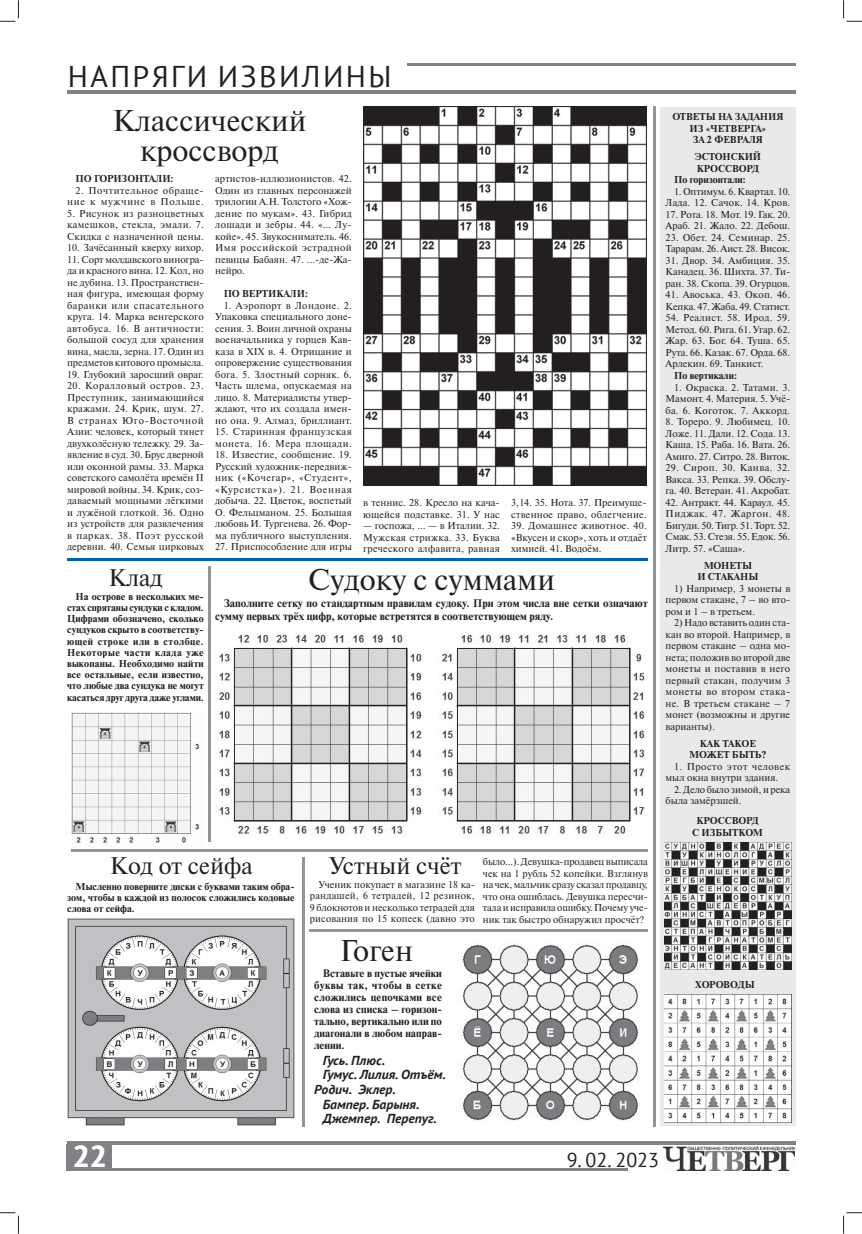
<style>
.page{position:relative;width:862px;height:1234px;background:#fff}
.page>*{position:absolute;margin:0;border:0;box-sizing:border-box;transform-origin:0 0}
.t1{font:30px/30px "Newton C";color:#231f20;text-align:center}
.t2{font:30px "PT Sans";letter-spacing:.08em;color:#231f20}
.t3{font:700 30px "PT Sans";color:#fff}
.t4{font:24px "Newton C";color:#231f20}
.t5{font:20px "PT Sans";color:#231f20}
.t6{font:italic 700 13px "PT Sans";color:#231f20;scale:1.05 1}
.t7{font:700 11px/13px "Newton C";color:#231f20}
.t8{font:700 10.8px/12px "Newton C";color:#231f20;text-align:justify}
.t9{font:10px/11.5px "Newton C";color:#231f20;text-align:justify}
.t10{font:700 10px/11.2px "Newton C";color:#231f20;text-align:center}
.t11{font:10px/11.5px "Newton C";letter-spacing:.02em;color:#231f20}
.t12{font:10px/11.5px "Newton C";letter-spacing:.04em;color:#231f20}
.t13{font:10px/11.5px "Newton C";letter-spacing:.055em;color:#231f20;text-align:right}
</style>
<div class="page">
<hr style="left:407px;top:64px;width:388px;height:2px;background:#808285">
<hr style="left:67px;top:90px;width:728px;height:3px;background:#808285">
<hr style="left:67px;top:1168px;width:561px;height:2px;background:#808285">
<div style="left:67px;top:1144px;width:45px;height:26px;background:#808285"></div>
<hr style="left:67px;top:1141px;width:728px;height:3px;background:#808285">
<img style="left:664px;top:1146px;width:131px;height:24px">
<hr style="left:67px;top:559px;width:581px;height:2px;background:#0066b3">
<hr style="left:310px;top:929px;width:338px;height:2px;background:#939598">
<hr style="left:303px;top:857px;width:2px;height:269px;background:#939598">
<hr style="left:653px;top:106px;width:2px;height:1021px;background:#939598">
<hr style="left:209px;top:566px;width:2px;height:276px;background:#939598">
<hr style="left:72px;top:849px;width:576px;height:2px;background:#939598">
<img style="left:462px;top:944px;width:177px;height:177px">
<img style="left:68px;top:918px;width:227px;height:207px">
<img style="left:71px;top:712px;width:129px;height:131px">
<div style="left:660px;top:107px;width:135px;height:1018px;background:#e9e9ea"></div>
<img style="left:664px;top:994px;width:127px;height:127px">
<img style="left:664px;top:842px;width:127px;height:127px">
<img style="left:363px;top:106px;width:284px;height:379px">
<img style="left:219px;top:634px;width:203px;height:200px">
<img style="left:442px;top:634px;width:203px;height:200px">
<svg style="left:0;top:0;width:19px;height:22px"></svg>
<svg style="left:0;top:1212px;width:19px;height:21px"></svg>
<svg style="left:843px;top:0;width:19px;height:22px"></svg>
<svg style="left:843px;top:1212px;width:19px;height:21px"></svg>
<h1 class="t2" style="left:68px;top:56px;width:325px">НАПРЯГИ ИЗВИЛИНЫ</h1>
<h1 class="t1" style="left:113px;top:108px;width:195px">Классический кроссворд</h1>
<p class="t10" style="left:76px;top:174px;width:99px">ПО ГОРИЗОНТАЛИ:</p>
<p class="t13" style="left:67px;top:185px;width:138px">2. Почтительное обраще&shy;ние к мужчине в Польше.</p>
<p class="t9" style="left:67px;top:208px;width:138px">5. Рисунок из разноцветных камешков, стекла, эмали. 7.<br>Скидка с назначенной цены.</p>
<p class="t9" style="left:67px;top:243px;width:138px">10. Зачёсанный кверху вихор.</p>
<p class="t9" style="left:67px;top:254px;width:138px">11. Сорт молдавского виногра&shy;да и красного вина. 12. Кол, но не дубина. 13. Пространствен&shy;ная фигура, имеющая форму баранки или спасательного круга. 14. Марка венгерского автобуса. 16. В античности: большой сосуд для хранения вина, масла, зерна. 17. Один из предметов китового промысла.</p>
<p class="t9" style="left:67px;top:369px;width:138px">19. Глубокий заросший овраг.</p>
<p class="t9" style="left:67px;top:381px;width:138px">20. Коралловый остров. 23.<br>Преступник, занимающийся кражами. 24. Крик, шум. 27.<br>В странах Юго-Восточной Азии: человек, который тянет двухколёсную тележку. 29. За&shy;явление в суд. 30. Брус дверной или оконной рамы. 33. Марка советского самолёта времён II мировой войны. 34. Крик, соз&shy;даваемый мощными лёгкими и лужёной глоткой. 36. Одно из устройств для развлечения в парках. 38. Поэт русской деревни. 40. Семья цирковых</p>
<p class="t9" style="left:215px;top:174px;width:138px">артистов-иллюзионистов. 42.<br>Один из главных персонажей трилогии А.Н. Толстого «Хож&shy;дение по мукам». 43. Гибрид лошади и зебры. 44. «… Лу&shy;койе». 45. Звукосниматель. 46.<br>Имя российской эстрадной певицы Бабаян. 47. ...-де-Жа&shy;нейро.</p>
<p class="t10" style="left:224px;top:289px;width:86px">ПО ВЕРТИКАЛИ:</p>
<p class="t9" style="left:215px;top:300px;width:138px;text-indent:9px">1. Аэропорт в Лондоне. 2.<br>Упаковка специального доне&shy;сения. 3. Воин личной охраны военачальника у горцев Кав&shy;каза в XIX в. 4. Отрицание и опровержение существования бога. 5. Злостный сорняк. 6.<br>Часть шлема, опускаемая на лицо. 8. Материалисты утвер&shy;ждают, что их создала имен&shy;но она. 9. Алмаз, бриллиант.</p>
<p class="t12" style="left:215px;top:427px;width:138px">15. Старинная французская монета. 16. Мера площади.</p>
<p class="t9" style="left:215px;top:450px;width:138px">18. Известие, сообщение. 19.<br>Русский художник-передвиж&shy;ник («Кочегар», «Студент», «Курсистка»). 21. Военная добыча. 22. Цветок, воспетый О. Фельцманом. 25. Большая любовь И. Тургенева. 26. Фор&shy;ма публичного выступления.</p>
<p class="t9" style="left:215px;top:542px;width:138px">27. Приспособление для игры</p>
<p class="t9" style="left:363px;top:498px;width:138px">в теннис. 28. Кресло на кача&shy;ющейся подставке. 31. У нас</p>
<p class="t9" style="left:363px;top:521px;width:138px">— госпожа, … — в Италии. 32.<br>Мужская стрижка. 33. Буква греческого алфавита, равная</p>
<p class="t11" style="left:511px;top:498px;width:137px">3,14. 35. Нота. 37. Преимуще&shy;ственное право, облегчение.</p>
<p class="t9" style="left:511px;top:521px;width:137px">39. Домашнее животное. 40. «Вкусен и скор», хоть и отдаёт химией. 41. Водоём.</p>
<h1 class="t1" style="left:308px;top:568px;width:248px">Судоку с суммами</h1>
<p class="t7" style="left:215px;top:597px;width:434px;text-indent:9px">Заполните сетку по стандартным правилам судоку. При этом числа вне сетки означают сумму первых трёх цифр, которые встретятся в соответствующем ряду.</p>
<h2 class="t4" style="left:108px;top:569px;width:56px">Клад</h2>
<p class="t10" style="left:67px;top:591px;width:138px;text-align:justify;text-indent:9px">На острове в нескольких ме&shy;стах спрятаны сундуки с кладом.<br>Цифрами обозначено, сколько сундуков скрыто в соответству&shy;ющей строке или в столбце.<br>Некоторые части клада уже выкопаны. Необходимо найти все остальные, если известно, что любые два сундука не могут касаться друг друга даже углами.</p>
<h2 class="t4" style="left:110px;top:857px;width:145px">Код от сейфа</h2>
<p class="t10" style="left:67px;top:881px;width:229px;text-align:justify;text-indent:9px">Мысленно поверните диски с буквами таким обра&shy;зом, чтобы в каждой из полосок сложились кодовые слова от сейфа.</p>
<h2 class="t4" style="left:329px;top:856px;width:134px">Устный счёт</h2>
<p class="t9" style="left:310px;top:879px;width:167px;text-indent:9px">Ученик покупает в магазине 18 ка&shy;рандашей, 6 тетрадей, 12 резинок, 9 блокнотов и несколько тетрадей для рисования по 15 копеек (давно это</p>
<h1 class="t1" style="left:340px;top:938px;width:75px">Гоген</h1>
<p class="t8" style="left:314px;top:968px;width:129px;text-indent:9px">Вставьте в пустые ячейки буквы так, чтобы в сетке сложились цепочками все слова из списка – горизон&shy;тально, вертикально или по диагонали в любом направ&shy;лении.</p>
<h3 class="t6" style="left:323px;top:1052px;width:61px">Гусь. Плюс.</h3>
<h3 class="t6" style="left:323px;top:1067px;width:119px">Гумус. Лилия. Отъём.</h3>
<h3 class="t6" style="left:314px;top:1081px;width:79px">Родич. Эклер.</h3>
<h3 class="t6" style="left:323px;top:1096px;width:94px">Бампер. Барыня.</h3>
<h3 class="t6" style="left:323px;top:1110px;width:110px">Джемпер. Перепуг.</h3>
<p class="t9" style="left:483px;top:857px;width:166px">было...). Девушка-продавец выписала чек на 1 рубль 52 копейки. Взглянув на чек, мальчик сразу сказал продавцу, что она ошиблась. Девушка пересчи&shy;тала и исправила ошибку. Почему уче&shy;ник так быстро обнаружил просчёт?</p>
<p class="t10" style="left:672px;top:112px;width:113px;line-height:11.5px">ОТВЕТЫ НА ЗАДАНИЯ<br>ИЗ «ЧЕТВЕРГА»<br>ЗА 2 ФЕВРАЛЯ</p>
<p class="t10" style="left:694px;top:152px;width:68px">ЭСТОНСКИЙ</p>
<p class="t10" style="left:697px;top:164px;width:64px">КРОССВОРД</p>
<p class="t10" style="left:674px;top:175px;width:73px">По горизонтали:</p>
<p class="t9" style="left:665px;top:187px;width:126px;text-align:right">1. Оптимум. 6. Квартал. 10.<br>Лада. 12. Сачок. 14. Кров.</p>
<p class="t9" style="left:665px;top:210px;width:126px">17. Рота. 18. Мот. 19. Гак. 20.<br>Араб. 21. Жало. 22. Дебош.</p>
<p class="t9" style="left:665px;top:233px;width:126px">23. Обет. 24. Семинар. 25.<br>Тарарам. 26. Аист. 28. Висок.</p>
<p class="t9" style="left:665px;top:256px;width:126px">31. Двор. 34. Амбиция. 35.<br>Канадец. 36. Шихта. 37. Ти&shy;ран. 38. Скопа. 39. Огурцов.</p>
<p class="t9" style="left:665px;top:290px;width:126px">41. Авоська. 43. Окоп. 46.<br>Кепка. 47. Жаба. 49. Статист.</p>
<p class="t9" style="left:665px;top:313px;width:126px">54. Реалист. 58. Ирод. 59.<br>Метод. 60. Рига. 61. Угар. 62.<br>Жар. 63. Бог. 64. Туша. 65.<br>Рута. 66. Казак. 67. Орда. 68.<br>Арлекин. 69. Танкист.</p>
<p class="t10" style="left:674px;top:371px;width:64px">По вертикали:</p>
<p class="t9" style="left:665px;top:382px;width:126px;text-indent:9px">1. Окраска. 2. Татами. 3.<br>Мамонт. 4. Материя. 5. Учё&shy;ба. 6. Коготок. 7. Аккорд.</p>
<p class="t9" style="left:665px;top:417px;width:126px">8. Тореро. 9. Любимец. 10.<br>Ложе. 11. Дали. 12. Сода. 13.<br>Каша. 15. Раба. 16. Вата. 26.<br>Амиго. 27. Ситро. 28. Виток.</p>
<p class="t9" style="left:665px;top:463px;width:126px">29. Сироп. 30. Канва. 32.<br>Вакса. 33. Репка. 39. Обслу&shy;га. 40. Ветеран. 41. Акробат.</p>
<p class="t9" style="left:665px;top:497px;width:126px">42. Антракт. 44. Караул. 45.<br>Пиджак. 47. Жаргон. 48.<br>Бигуди. 50. Тигр. 51. Торт. 52.<br>Смак. 53. Стезя. 55. Едок. 56.<br>Литр. 57. «Саша».</p>
<p class="t10" style="left:697px;top:560px;width:62px;line-height:11.5px">МОНЕТЫ<br>И СТАКАНЫ</p>
<p class="t9" style="left:665px;top:583px;width:126px;text-indent:9px">1) Например, 3 монеты в первом стакане, 7 – во вто&shy;ром и 1 – в третьем.</p>
<p class="t9" style="left:665px;top:618px;width:126px;text-indent:9px">2) Надо вставить один ста&shy;кан во второй. Например, в первом стакане – одна мо&shy;нета; положив во второй две монеты и поставив в него первый стакан, получим 3 монеты во втором стака&shy;не. В третьем стакане – 7 монет (возможны и другие варианты).</p>
<p class="t10" style="left:689px;top:738px;width:79px;line-height:11.5px">КАК ТАКОЕ<br>МОЖЕТ БЫТЬ?</p>
<p class="t9" style="left:665px;top:761px;width:126px;text-indent:9px">1. Просто этот человек мыл окна внутри здания.</p>
<p class="t9" style="left:665px;top:784px;width:126px;text-indent:9px">2. Дело было зимой, и река была замёрзшей.</p>
<p class="t10" style="left:692px;top:815px;width:72px;line-height:11.5px">КРОССВОРД<br>С ИЗБЫТКОМ</p>
<p class="t10" style="left:695px;top:979px;width:61px">ХОРОВОДЫ</p>
<h1 class="t3" style="left:72px;top:1136px;width:36px">22</h1>
<h3 class="t5" style="left:566px;top:1145px;width:94px">9. 02. 2023</h3>
</div>
